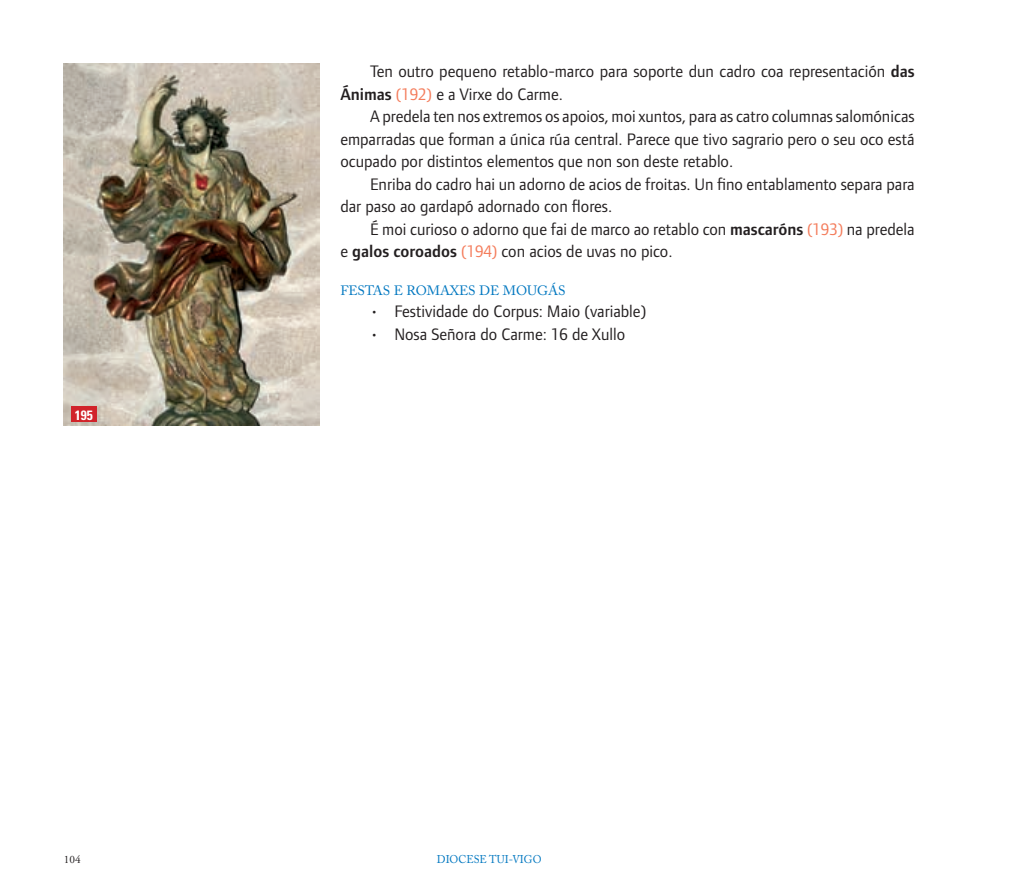
<style>
.page{position:relative;width:1021px;height:893px;background:#fff}
.page>*{position:absolute;margin:0;border:0;box-sizing:border-box;transform-origin:0 0}
.t1{font:17.25px/22.5px "Foundry Form Sans";color:#231f20}
.t2{font:13.5px "Adobe Caslon";color:#0077c0}
.t3{font:700 condensed 13.5px "Univers";color:#fff}
.t4{font:11.25px "Adobe Caslon";color:#0077c0;scale:.95 1}
.t5{font:11.25px "Adobe Garamond";color:#231f20}
.s1{font-weight:600}
.s2{color:#f47c5b}
</style>
<div class="page">
<img style="left:64px;top:64px;width:255px;height:361px">
<div style="left:71px;top:406px;width:25px;height:16px;background:#d1232a"></div>
<p class="t3" style="left:75px;top:406px;width:19px">195</p>
<p class="t1" style="left:340px;top:60px;width:576px;text-indent:30px">Ten outro pequeno retablo-marco para soporte dun cadro coa representación <span class="s1">das<br>Ánimas</span> <span class="s2">(192)</span> e a Virxe do Carme.</p>
<p class="t1" style="left:340px;top:105px;width:576px;text-align:justify;text-indent:30px">A predela ten nos extremos os apoios, moi xuntos, para as catro columnas salomónicas emparradas que forman a única rúa central. Parece que tivo sagrario pero o seu oco está ocupado por distintos elementos que non son deste retablo.</p>
<p class="t1" style="left:340px;top:173px;width:575px;text-indent:30px">Enriba do cadro hai un adorno de acios de froitas. Un fino entablamento separa para dar paso ao gardapó adornado con flores.</p>
<p class="t1" style="left:340px;top:218px;width:576px;text-indent:30px">É moi curioso o adorno que fai de marco ao retablo con <span class="s1">mascaróns</span> <span class="s2">(193)</span> na predela e <span class="s1">galos coroados</span> <span class="s2">(194)</span> con acios de uvas no pico.</p>
<p class="t2" style="left:340px;top:282px;width:227px">FESTAS E ROMAXES DE MOUGÁS</p>
<p class="t1" style="left:370px;top:300px;width:278px">• Festividade do Corpus: Maio (variable)</p>
<p class="t1" style="left:370px;top:323px;width:256px">• Nosa Señora do Carme: 16 de Xullo</p>
<p class="t5" style="left:64px;top:854px;width:18px">104</p>
<p class="t4" style="left:437px;top:853px;width:111px">DIOCESE TUI-VIGO</p>
</div>
